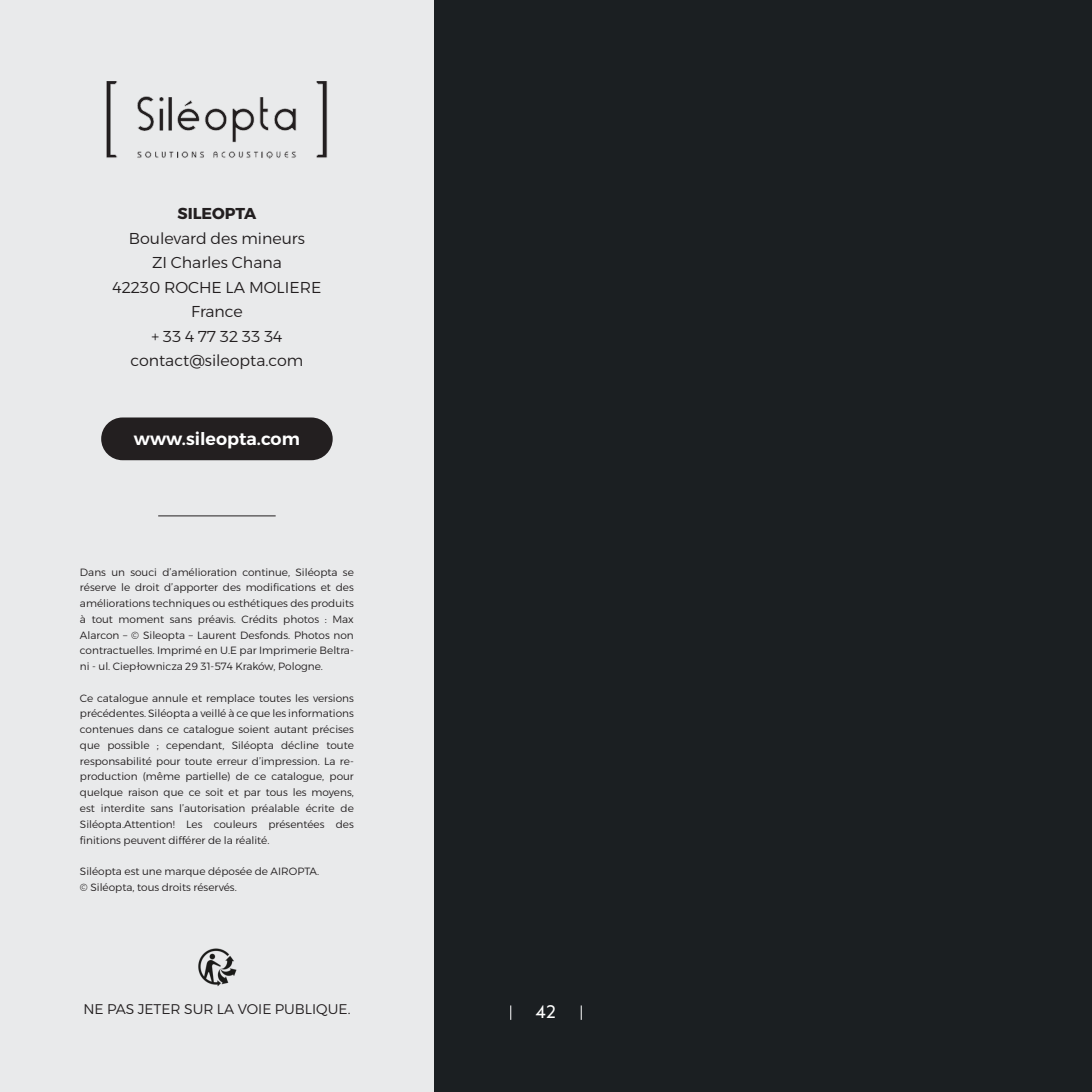
<style>
.page{position:relative;width:1092px;height:1092px;background:#fff}
.page>*{position:absolute;margin:0;border:0;box-sizing:border-box;transform-origin:0 0}
.t1{font:19.25px "Sen";color:#fff}
.t2{font:600 17.5px "Alexandria";color:#fff}
.t3{font:300 15.75px "Alexandria";color:#231f20}
.t4{font:700 15.75px "Alexandria";color:#231f20}
.t5{font:300 14px "Alexandria";color:#231f20}
.t6{font:300 10.5px/15.8px "Alexandria";color:#231f20;text-align:justify}
</style>
<div class="page">
<div style="left:1px;top:0;width:1090px;height:1091px;background:#1b1f22"></div>
<div style="left:0;top:0;width:434px;height:1091px;background:#e9eaeb"></div>
<div style="left:101px;top:417px;width:231px;height:43px;background:#231f20;border-radius:21px"></div>
<img style="left:106px;top:81px;width:222px;height:78px">
<img style="left:198px;top:948px;width:39px;height:39px">
<hr style="left:158px;top:515px;width:118px;height:1px;background:#231f20">
<svg style="left:510px;top:1005px;width:1px;height:14px"></svg>
<svg style="left:580px;top:1005px;width:1px;height:14px"></svg>
<p class="t4" style="left:177px;top:204px;width:80px">SILEOPTA</p>
<p class="t3" style="left:129px;top:229px;width:177px">Boulevard des mineurs</p>
<p class="t3" style="left:152px;top:253px;width:131px">ZI Charles Chana</p>
<p class="t3" style="left:112px;top:278px;width:210px">42230 ROCHE LA MOLIERE</p>
<p class="t3" style="left:191px;top:302px;width:53px">France</p>
<p class="t3" style="left:151px;top:327px;width:132px">+ 33 4 77 32 33 34</p>
<p class="t3" style="left:131px;top:351px;width:174px">contact@sileopta.com</p>
<p class="t2" style="left:134px;top:428px;width:167px">www.sileopta.com</p>
<p class="t6" style="left:80px;top:564px;width:275px">Dans un souci d’amélioration continue, Siléopta se réserve le droit d’apporter des modifications et des améliorations techniques ou esthétiques des produits à tout moment sans préavis. Crédits photos : Max Alarcon – © Sileopta – Laurent Desfonds. Photos non contractuelles. Imprimé en U.E par Imprimerie Beltra&shy;ni - ul. Ciepłownicza 29 31-574 Kraków, Pologne.</p>
<p class="t6" style="left:80px;top:690px;width:275px">Ce catalogue annule et remplace toutes les versions précédentes. Siléopta a veillé à ce que les informations</p>
<p class="t6" style="left:80px;top:721px;width:275px">contenues dans ce catalogue soient autant précises que possible ; cependant, Siléopta décline toute responsabilité pour toute erreur d’impression. La re&shy;production (même partielle) de ce catalogue, pour quelque raison que ce soit et par tous les moyens, est interdite sans l’autorisation préalable écrite de</p>
<p class="t6" style="left:80px;top:816px;width:275px">Siléopta.Attention! Les couleurs présentées des</p>
<p class="t6" style="left:80px;top:832px;width:191px">finitions peuvent différer de la réalité.</p>
<p class="t6" style="left:80px;top:863px;width:241px">Siléopta est une marque déposée de AIROPTA.</p>
<p class="t6" style="left:80px;top:879px;width:158px">© Siléopta, tous droits réservés.</p>
<p class="t5" style="left:83px;top:1000px;width:268px">NE PAS JETER SUR LA VOIE PUBLIQUE.</p>
<p class="t1" style="left:535px;top:1000px;width:22px">42</p>
</div>
